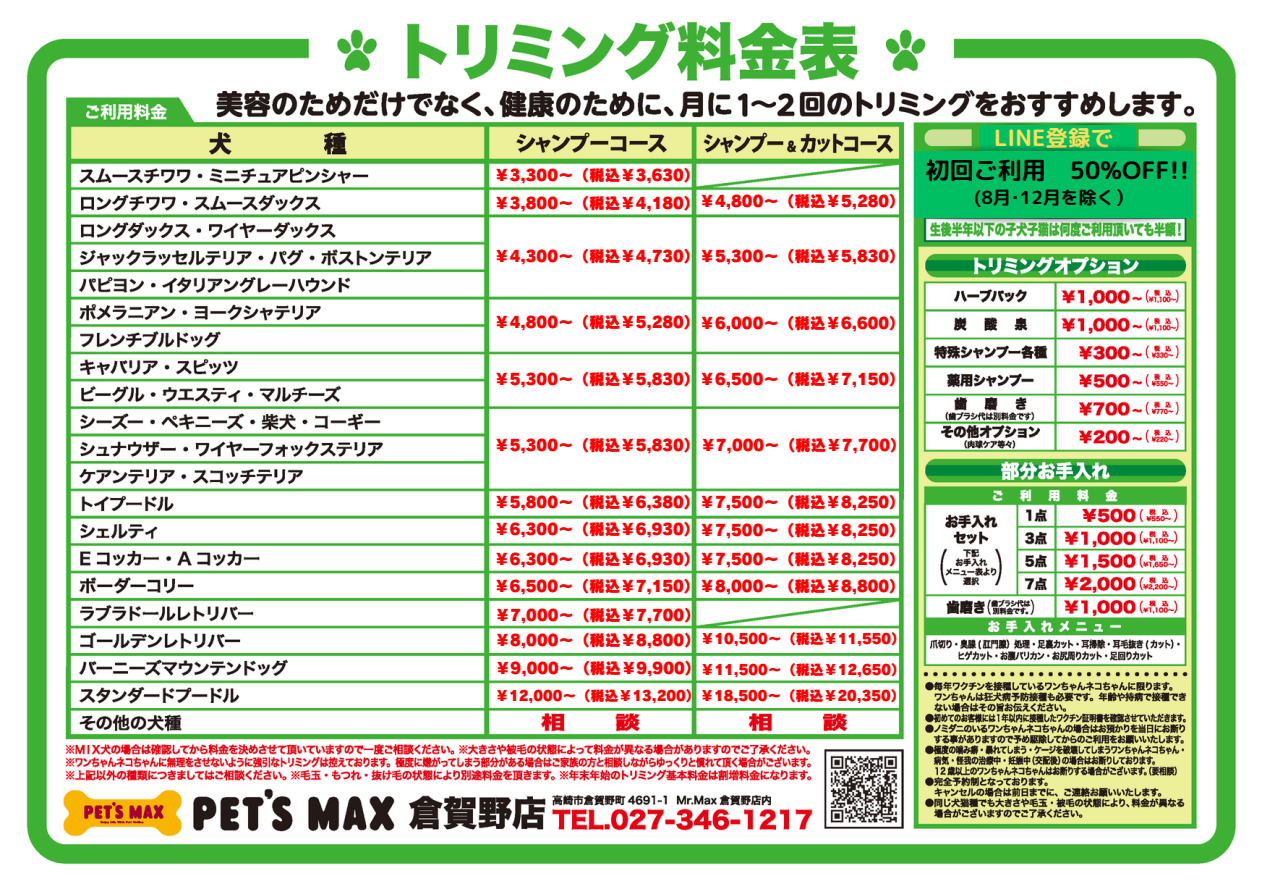
<style>
.page{position:relative;width:1263px;height:894px;background:#fff}
.page>*{position:absolute;margin:0;border:0;box-sizing:border-box;transform-origin:0 0}
.t1{font:24px "rounded mplus 1 p bold";color:#000}
.t2{font:22.5px "rounded mplus 1 p bold";color:#ffde59}
.t3{font:18px "rounded mplus 1 p bold";color:#000}
.t4{font:15.6px "Canva Rodin Cattleya Pro UB";color:#f00}
.t5{font:14.1px "Canva Rodin Cattleya Pro UB";color:#f00}
</style>
<div class="page">
<img style="left:26px;top:21px;width:1210px;height:843px">
<img style="left:978px;top:118px;width:68px;height:14px">
<div style="left:980px;top:125px;width:72px;height:27px;background:#00bf63"></div>
<img style="left:1046px;top:118px;width:16px;height:7px">
<div style="left:1047px;top:125px;width:73px;height:27px;background:#00bf63"></div>
<img style="left:1062px;top:118px;width:75px;height:14px">
<div style="left:1063px;top:125px;width:73px;height:27px;background:#00bf63"></div>
<img style="left:910px;top:201px;width:96px;height:34px">
<img style="left:910px;top:134px;width:96px;height:35px">
<div style="left:914px;top:151px;width:182px;height:67px;background:#00bf63"></div>
<img style="left:1006px;top:201px;width:190px;height:34px">
<img style="left:1006px;top:134px;width:190px;height:35px">
<div style="left:1010px;top:151px;width:182px;height:67px;background:#00bf63"></div>
<p class="t4" style="left:494px;top:167px;width:207px">￥3,300～（税込￥3,630）</p>
<p class="t4" style="left:494px;top:194px;width:412px">￥3,800～（税込￥4,180）￥4,800～（税込￥5,280）</p>
<p class="t4" style="left:494px;top:248px;width:412px">￥4,300～（税込￥4,730）￥5,300～（税込￥5,830）</p>
<p class="t4" style="left:494px;top:314px;width:412px">￥4,800～（税込￥5,280）￥6,000～（税込￥6,600）</p>
<p class="t4" style="left:494px;top:371px;width:412px">￥5,300～（税込￥5,830）￥6,500～（税込￥7,150）</p>
<p class="t4" style="left:494px;top:437px;width:413px">￥5,300～（税込￥5,830）￥7,000～（税込￥7,700）</p>
<p class="t4" style="left:494px;top:494px;width:412px">￥5,800～（税込￥6,380）￥7,500～（税込￥8,250）</p>
<p class="t4" style="left:494px;top:522px;width:412px">￥6,300～（税込￥6,930）￥7,500～（税込￥8,250）</p>
<p class="t4" style="left:494px;top:551px;width:412px">￥6,300～（税込￥6,930）￥7,500～（税込￥8,250）</p>
<p class="t4" style="left:494px;top:578px;width:412px">￥6,500～（税込￥7,150）￥8,000～（税込￥8,800）</p>
<p class="t4" style="left:495px;top:607px;width:207px">￥7,000～（税込￥7,700）</p>
<p class="t4" style="left:495px;top:632px;width:207px">￥8,000～（税込￥8,800）</p>
<p class="t4" style="left:495px;top:660px;width:207px">￥9,000～（税込￥9,900）</p>
<p class="t5" style="left:700px;top:631px;width:206px">￥10,500～（税込￥11,550）</p>
<p class="t5" style="left:700px;top:662px;width:206px">￥11,500～（税込￥12,650）</p>
<p class="t5" style="left:495px;top:688px;width:411px">￥12,000～（税込￥13,200）￥18,500～（税込￥20,350）</p>
<p class="t2" style="left:994px;top:122px;width:120px">LINE登録で</p>
<p class="t1" style="left:926px;top:153px;width:265px">初回ご利用 50%OFF!!</p>
<p class="t3" style="left:974px;top:185px;width:160px">(8月･12月を除く）</p>
</div>
